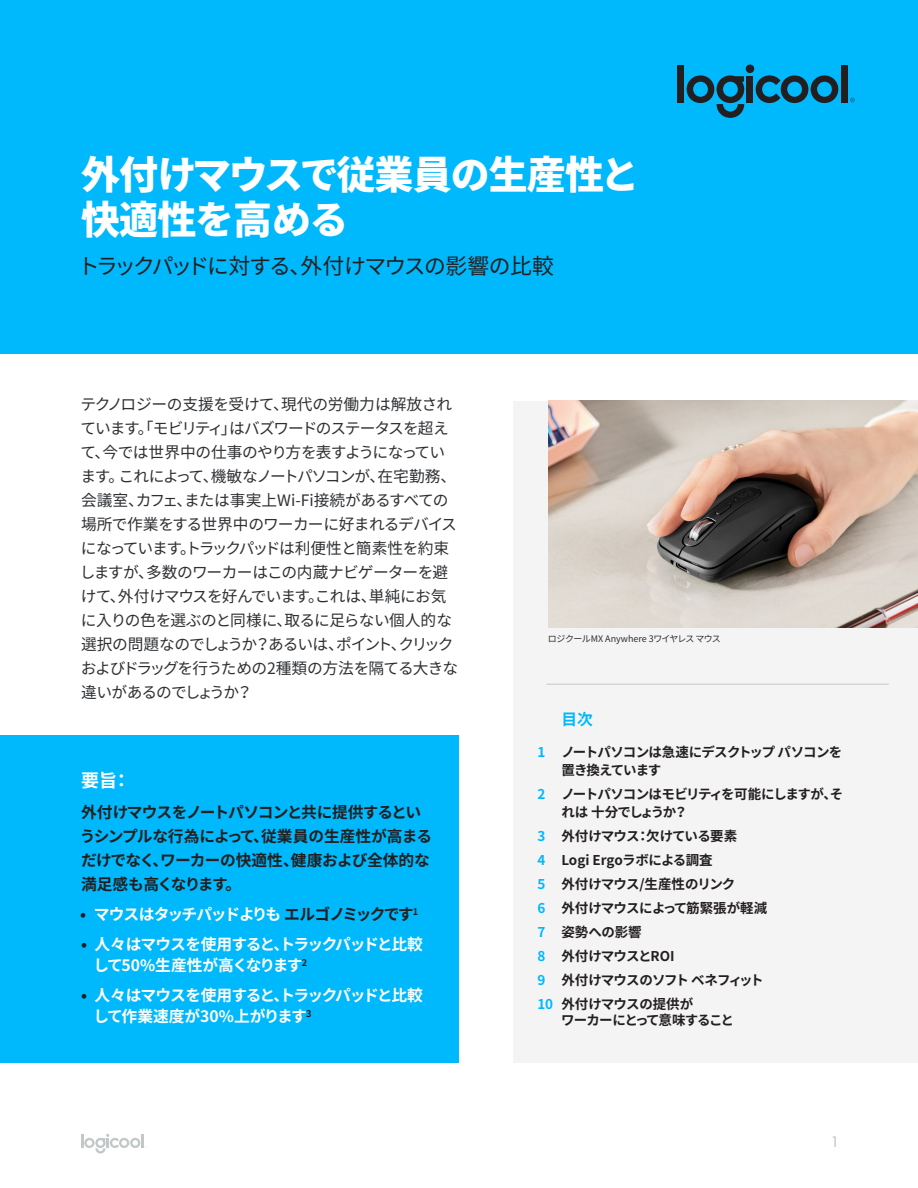
<style>
.page{position:relative;width:918px;height:1188px;background:#fff}
.page>*{position:absolute;margin:0;border:0;box-sizing:border-box;transform-origin:0 0}
.t1{font:900 39px/45px "Noto Sans CJ Kjp";letter-spacing:-.025em;color:#fff}
.t2{font:21.9px "Noto Sans CJ Kjp";letter-spacing:-.075em;color:#231f20}
.Header_4{font:700 18px "Noto Sans CJ Kjp";color:#fff}
.t3{font:15.75px/24px "Noto Sans CJ Kjp";letter-spacing:-.055em;color:#2e3033}
.t4{font:700 15.75px/21px "Noto Sans CJ Kjp";letter-spacing:-.08em;color:#fff}
.t5{font:700 15.75px/24px "Noto Sans CJ Kjp";letter-spacing:-.045em;color:#231f20}
.t6{font:700 15.75px "Noto Sans CJ Kjp";color:#00b8fc}
.t7{font:15px "Poppins";color:#c2c7c7}
.Content{font:700 13.5px/18px "Noto Sans CJ Kjp";letter-spacing:-.05em;color:#231f20}
.Content-2{font:700 13.5px/18px "Noto Sans CJ Kjp";letter-spacing:-.075em;color:#231f20}
.Content-3{font:700 13.5px "Noto Sans CJ Kjp";letter-spacing:-.02em;color:#231f20}
.t8{font:9px "Noto Sans CJ Kjp";letter-spacing:-.03em;color:#2e3033}
.s1{color:#231f20}
.s2{color:#00b8fc}
</style>
<div class="page">
<svg style="left:81px;top:1134px;width:65px;height:20px"></svg>
<hr style="left:141px;top:1134px;width:3px;height:14px;background:#c2c7c7">
<div style="left:513px;top:401px;width:405px;height:662px;background:#f4f4f4"></div>
<div style="left:0;top:0;width:918px;height:353px;background:#00b8fc"></div>
<img style="left:549px;top:401px;width:369px;height:226px">
<hr style="left:546px;top:684px;width:343px;height:1px;background:#c2c7c7">
<div style="left:0;top:735px;width:459px;height:328px;background:#00b8fc"></div>
<div style="left:678px;top:65px;width:6px;height:37px;background:#231f20"></div>
<div style="left:747px;top:76px;width:6px;height:26px;background:#231f20"></div>
<div style="left:746px;top:64px;width:8px;height:9px;background:#231f20;border-radius:50%"></div>
<svg style="left:850px;top:98px;width:5px;height:4px"></svg>
<svg style="left:687px;top:75px;width:57px;height:43px"></svg>
<svg style="left:756px;top:75px;width:82px;height:28px"></svg>
<div style="left:841px;top:65px;width:6px;height:37px;background:#231f20"></div>
<p class="t1" style="left:81px;top:153px;width:561px">外付けマウスで従業員の生産性と快適性を高める</p>
<p class="t2" style="left:78px;top:254px;width:478px">トラックパッドに対する、外付けマウスの影響の比較</p>
<p class="t3" style="left:80px;top:393px;width:380px">テクノロジーの支援を受けて、現代の労働力は解放されています。「モビリティ」はバズワードのステータスを超えて、今では世界中の仕事のやり方を表すようになっています。これによって、機敏なノートパソコンが、在宅勤務、会議室、カフェ、または事実上Wi-Fi接続があるすべての場所で作業をする世界中のワーカーに好まれるデバイスになっています。トラックパッドは利便性と簡素性を約束しますが、多数のワーカーはこの内蔵ナビゲーターを避けて、外付けマウスを好んでいます。これは、単純にお気に入りの色を選ぶのと同様に、取るに足らない個人的な選択の問題なのでしょうか？あるいは、ポイント、クリックおよびドラッグを行うための2種類の方法を隔てる大きな違いがあるのでしょうか？</p>
<p class="Header_4" style="left:81px;top:770px;width:51px">要旨：</p>
<p class="t5" style="left:80px;top:801px;width:354px">外付けマウスをノートパソコンと共に提供するというシンプルな行為によって、従業員の生産性が高まるだけでなく、ワーカーの快適性、健康および全体的な満足感も高くなります。</p>
<p class="t4" style="left:80px;top:904px;width:340px"><span class="s1">•</span> マウスはタッチパッドよりも<span class="s1">エルゴノミックです</span><sup>1</sup></p>
<p class="t4" style="left:94px;top:934px;width:331px;text-indent:-13px"><span class="s1">•</span> 人々はマウスを使用すると、トラックパッドと比較して50%生産性が高くなります<sup>2</sup></p>
<p class="t4" style="left:94px;top:985px;width:331px;text-indent:-13px"><span class="s1">•</span> 人々はマウスを使用すると、トラックパッドと比較して作業速度が30%上がります<sup>3</sup></p>
<p class="t8" style="left:548px;top:633px;width:175px">ロジクールMX Anywhere 3ワイヤレス マウス</p>
<p class="t6" style="left:561px;top:710px;width:33px">目次</p>
<p class="Content" style="left:561px;top:743px;width:282px;text-indent:-24px"><span class="s2">1</span> ノートパソコンは急速にデスクトップパソコンを置き換えています</p>
<p class="Content-2" style="left:561px;top:785px;width:283px;text-indent:-24px"><span class="s2">2</span> ノートパソコンはモビリティを可能にしますが、それは十分でしょうか？</p>
<p class="Content" style="left:537px;top:827px;width:201px"><span class="s2">3</span> 外付けマウス：欠けている要素</p>
<p class="Content-3" style="left:537px;top:852px;width:177px"><span class="s2">4</span> Logi Ergoラボによる調査</p>
<p class="Content" style="left:537px;top:875px;width:200px"><span class="s2">5</span> 外付けマウス/生産性のリンク</p>
<p class="Content-3" style="left:537px;top:900px;width:231px"><span class="s2">6</span> 外付けマウスによって筋緊張が軽減</p>
<p class="Content" style="left:537px;top:923px;width:106px"><span class="s2">7</span> 姿勢への影響</p>
<p class="Content" style="left:537px;top:947px;width:139px"><span class="s2">8</span> 外付けマウスとROI</p>
<p class="Content" style="left:537px;top:971px;width:228px"><span class="s2">9</span> 外付けマウスのソフトベネフィット</p>
<p class="Content" style="left:561px;top:996px;width:175px;line-height:16.5px;text-indent:-24px"><span class="s2">10</span> 外付けマウスの提供が<br>ワーカーにとって意味すること</p>
<p class="t7" style="left:833px;top:1134px;width:6px">1</p>
</div>
